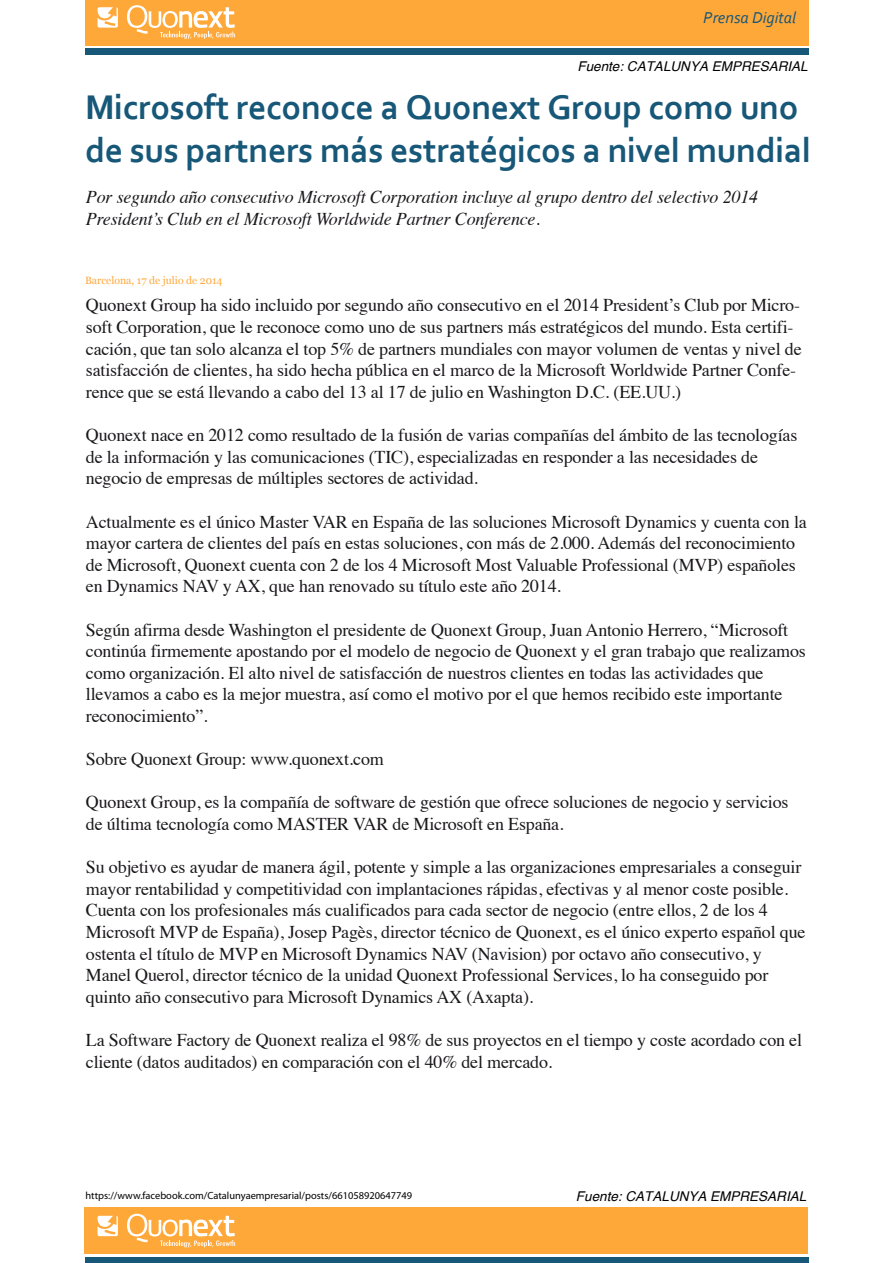
<style>
.page{position:relative;width:893px;height:1263px;background:#fff}
.page>*{position:absolute;margin:0;border:0;box-sizing:border-box;transform-origin:0 0}
.t1{font:700 35.85px/43px "Corbel";letter-spacing:-.01em;color:#175778}
.t2{font:18px/21.6px "Times";letter-spacing:-.01em;color:#1a171b}
.t3{font:italic 18px/21.6px "Times";letter-spacing:-.01em;color:#1a171b}
.t4{font:italic 16.5px "Corbel";color:#175778}
.t5{font:italic 13.5px "Helvetica";color:#000}
.t6{font:10.5px "Georgia";color:#ffa83a}
.t7{font:10.35px "Myriad Pro";color:#000}
</style>
<div class="page">
<div style="left:85px;top:0;width:723px;height:45px;background:#ffa83a"></div>
<svg style="left:98px;top:7px;width:20px;height:21px"></svg>
<svg style="left:127px;top:5px;width:108px;height:34px"></svg>
<div style="left:85px;top:48px;width:723px;height:6px;background:#175778"></div>
<div style="left:84px;top:1208px;width:723px;height:46px;background:#ffa83a"></div>
<svg style="left:98px;top:1216px;width:20px;height:20px"></svg>
<svg style="left:127px;top:1214px;width:108px;height:33px"></svg>
<div style="left:85px;top:1257px;width:723px;height:6px;background:#175778"></div>
<p class="t4" style="left:703px;top:7px;width:94px">Prensa Digital</p>
<p class="t5" style="left:577px;top:56px;width:232px">Fuente: CATALUNYA EMPRESARIAL</p>
<h1 class="t1" style="left:85px;top:84px;width:727px">Microsoft reconoce a Quonext Group como uno de sus partners más estratégicos a nivel mundial</h1>
<p class="t3" style="left:86px;top:186px;width:674px">Por segundo año consecutivo Microsoft Corporation incluye al grupo dentro del selectivo 2014<br>President’s Club en el Microsoft Worldwide Partner Conference.</p>
<p class="t6" style="left:85px;top:274px;width:139px">Barcelona, 17 de julio de 2014</p>
<p class="t2" style="left:86px;top:293px;width:717px">Quonext Group ha sido incluido por segundo año consecutivo en el 2014 President’s Club por Micro&shy;soft Corporation, que le reconoce como uno de sus partners más estratégicos del mundo. Esta certifi&shy;cación, que tan solo alcanza el top 5% de partners mundiales con mayor volumen de ventas y nivel de satisfacción de clientes, ha sido hecha pública en el marco de la Microsoft Worldwide Partner Confe&shy;rence que se está llevando a cabo del 13 al 17 de julio en Washington D.C. (EE.UU.)</p>
<p class="t2" style="left:86px;top:423px;width:713px">Quonext nace en 2012 como resultado de la fusión de varias compañías del ámbito de las tecnologías de la información y las comunicaciones (TIC), especializadas en responder a las necesidades de negocio de empresas de múltiples sectores de actividad.</p>
<p class="t2" style="left:86px;top:509px;width:722px">Actualmente es el único Master VAR en España de las soluciones Microsoft Dynamics y cuenta con la mayor cartera de clientes del país en estas soluciones, con más de 2.000. Además del reconocimiento de Microsoft, Quonext cuenta con 2 de los 4 Microsoft Most Valuable Professional (MVP) españoles en Dynamics NAV y AX, que han renovado su título este año 2014.</p>
<p class="t2" style="left:86px;top:617px;width:721px">Según afirma desde Washington el presidente de Quonext Group, Juan Antonio Herrero, “Microsoft continúa firmemente apostando por el modelo de negocio de Quonext y el gran trabajo que realizamos como organización. El alto nivel de satisfacción de nuestros clientes en todas las actividades que llevamos a cabo es la mejor muestra, así como el motivo por el que hemos recibido este importante reconocimiento”.</p>
<p class="t2" style="left:86px;top:747px;width:299px">Sobre Quonext Group: www.quonext.com</p>
<p class="t2" style="left:86px;top:790px;width:704px">Quonext Group, es la compañía de software de gestión que ofrece soluciones de negocio y servicios de última tecnología como MASTER VAR de Microsoft en España.</p>
<p class="t2" style="left:86px;top:855px;width:721px">Su objetivo es ayudar de manera ágil, potente y simple a las organizaciones empresariales a conseguir mayor rentabilidad y competitividad con implantaciones rápidas, efectivas y al menor coste posible.<br>Cuenta con los profesionales más cualificados para cada sector de negocio (entre ellos, 2 de los 4<br>Microsoft MVP de España), Josep Pagès, director técnico de Quonext, es el único experto español que ostenta el título de MVP en Microsoft Dynamics NAV (Navision) por octavo año consecutivo, y Manel Querol, director técnico de la unidad Quonext Professional Services, lo ha conseguido por quinto año consecutivo para Microsoft Dynamics AX (Axapta).</p>
<p class="t2" style="left:86px;top:1027px;width:718px">La Software Factory de Quonext realiza el 98% de sus proyectos en el tiempo y coste acordado con el cliente (datos auditados) en comparación con el 40% del mercado.</p>
<p class="t7" style="left:85px;top:1189px;width:328px">https://www.facebook.com/Catalunyaempresarial/posts/661058920647749</p>
<p class="t5" style="left:576px;top:1185px;width:232px">Fuente: CATALUNYA EMPRESARIAL</p>
</div>
